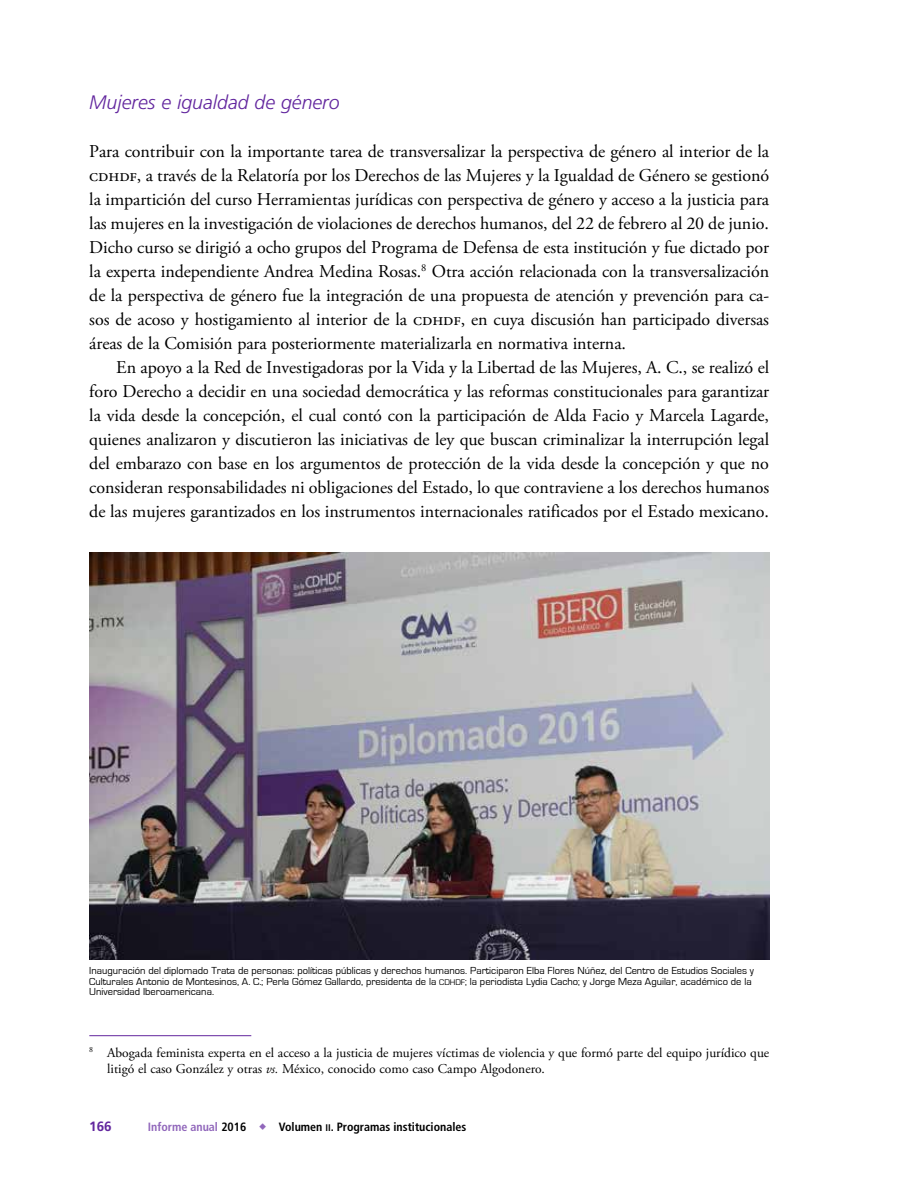
<style>
.page{position:relative;width:918px;height:1188px;background:#fff}
.page>*{position:absolute;margin:0;border:0;box-sizing:border-box;transform-origin:0 0}
.t1{font:italic 300 19.5px "Frutiger LT Std";color:#62269e}
.t2{font:18px/24px "Adobe Garamond Pro";letter-spacing:-.005em;color:#000;text-align:justify}
.t3{font:13.5px/16.5px "Adobe Garamond Pro";letter-spacing:-.005em;color:#000}
.t4{font:700 13.5px "Frutiger LT Std";color:#62269e}
.t5{font:700 condensed 12px "Frutiger LT Std";color:#000}
.t6{font:700 condensed 12px "Frutiger LT Std";color:#9167bb}
.t7{font:10.5px/10.5px "Eurostile";color:#000}
.s1{font-family:"Eurostile Regular SC800";font-size:8.4px}
.s2{font-style:italic}
.s3{color:#000}
.s4{font-family:"Frutiger LT Std Bold Cn SC800";font-weight:400;font-stretch:normal;font-size:9.6px}
</style>
<div class="page">
<img style="left:89px;top:552px;width:680px;height:408px">
<hr style="left:89px;top:1035px;width:162px;height:1px;background:#62269e">
<p class="t1" style="left:89px;top:91px;width:252px">Mujeres e igualdad de género</p>
<p class="t2" style="left:89px;top:140px;width:682px">Para contribuir con la importante tarea de transversalizar la perspectiva de género al interior de la cdhdf, a través de la Relatoría por los Derechos de las Mujeres y la Igualdad de Género se gestionó la impartición del curso Herramientas jurídicas con perspectiva de género y acceso a la justicia para las mujeres en la investigación de violaciones de derechos humanos, del 22 de febrero al 20 de junio.<br>Dicho curso se dirigió a ocho grupos del Programa de Defensa de esta institución y fue dictado por la experta independiente Andrea Medina Rosas.<sup>8</sup> Otra acción relacionada con la transversalización de la perspectiva de género fue la integración de una propuesta de atención y prevención para ca&shy;sos de acoso y hostigamiento al interior de la cdhdf, en cuya discusión han participado diversas áreas de la Comisión para posteriormente materializarla en normativa interna.</p>
<p class="t2" style="left:89px;top:356px;width:681px;text-indent:27px">En apoyo a la Red de Investigadoras por la Vida y la Libertad de las Mujeres, A. C., se realizó el foro Derecho a decidir en una sociedad democrática y las reformas constitucionales para garantizar la vida desde la concepción, el cual contó con la participación de Alda Facio y Marcela Lagarde, quienes analizaron y discutieron las iniciativas de ley que buscan criminalizar la interrupción legal del embarazo con base en los argumentos de protección de la vida desde la concepción y que no consideran responsabilidades ni obligaciones del Estado, lo que contraviene a los derechos humanos de las mujeres garantizados en los instrumentos internacionales ratificados por el Estado mexicano.</p>
<p class="t7" style="left:89px;top:966px;width:666px">Inauguración del diplomado Trata de personas: políticas públicas y derechos humanos. Participaron Elba Flores Núñez, del Centro de Estudios Sociales y<br>Culturales Antonio de Montesinos, A. C.; Perla Gómez Gallardo, presidenta de la <span class="s1">cdhdf</span>; la periodista Lydia Cacho; y Jorge Meza Aguilar, académico de la<br>Universidad Iberoamericana.</p>
<p class="t3" style="left:107px;top:1045px;width:663px;text-indent:-18px"><sup>8</sup> Abogada feminista experta en el acceso a la justicia de mujeres víctimas de violencia y que formó parte del equipo jurídico que litigó el caso González y otras <span class="s2">vs.</span> México, conocido como caso Campo Algodonero.</p>
<p class="t4" style="left:89px;top:1118px;width:24px">166</p>
<p class="t6" style="left:148px;top:1119px;width:100px">Informe anual <span class="s3">2016</span></p>
<p class="t5" style="left:279px;top:1119px;width:189px">Volumen <span class="s4">ii</span>. Programas institucionales</p>
</div>
